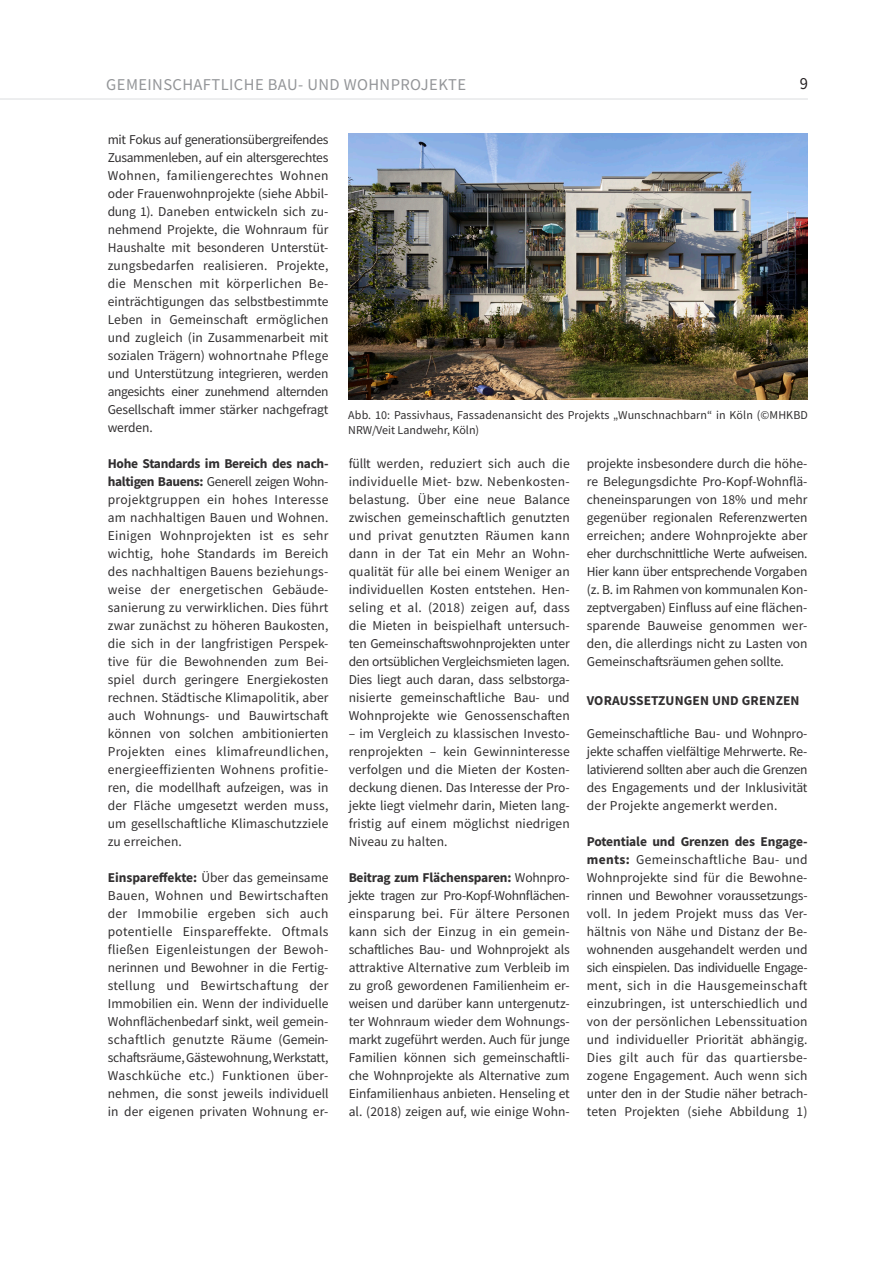
<style>
.page{position:relative;width:893px;height:1263px;background:#fff}
.page>*{position:absolute;margin:0;border:0;box-sizing:border-box;transform-origin:0 0}
.t1{font:16.5px "Source Sans Pro";letter-spacing:.025em;color:#939598}
.t2{font:16.5px "Source Sans Pro";color:#231f20}
.t3{font:13.5px/18px "Source Sans Pro";letter-spacing:.005em;color:#312f30;text-align:justify}
.t4{font:700 13.5px "Source Sans Pro";letter-spacing:.01em;color:#312f30}
.t5{font:12px/15px "Source Sans Pro";letter-spacing:.01em;color:#312f30}
.s1{font-weight:700}
</style>
<div class="page">
<hr style="left:0;top:99px;width:808px;height:1px;background:#dcdddf">
<img style="left:349px;top:134px;width:458px;height:266px">
<p class="t1" style="left:106px;top:74px;width:361px">GEMEINSCHAFTLICHE BAU- UND WOHNPROJEKTE</p>
<p class="t2" style="left:800px;top:73px;width:10px">9</p>
<p class="t3" style="left:108px;top:130px;width:222px">mit Fokus auf generationsübergreifendes Zusammenleben, auf ein altersgerechtes Wohnen, familiengerechtes Wohnen oder Frauenwohnprojekte (siehe Abbil&shy;dung 1). Daneben entwickeln sich zu&shy;nehmend Projekte, die Wohnraum für Haushalte mit besonderen Unterstüt&shy;zungsbedarfen realisieren. Projekte, die Menschen mit körperlichen Be&shy;einträchtigungen das selbstbestimmte Leben in Gemeinschaft ermöglichen und zugleich (in Zusammenarbeit mit sozialen Trägern) wohnortnahe Pflege und Unterstützung integrieren, werden angesichts einer zunehmend alternden Gesellschaft immer stärker nachgefragt werden.</p>
<p class="t3" style="left:108px;top:454px;width:222px"><span class="s1">Hohe Standards im Bereich des nach&shy;haltigen Bauens:</span> Generell zeigen Wohn&shy;projektgruppen ein hohes Interesse am nachhaltigen Bauen und Wohnen.<br>Einigen Wohnprojekten ist es sehr wichtig, hohe Standards im Bereich des nachhaltigen Bauens beziehungs&shy;weise der energetischen Gebäude&shy;sanierung zu verwirklichen. Dies führt zwar zunächst zu höheren Baukosten, die sich in der langfristigen Perspek&shy;tive für die Bewohnenden zum Bei&shy;spiel durch geringere Energiekosten rechnen. Städtische Klimapolitik, aber auch Wohnungs- und Bauwirtschaft können von solchen ambitionierten Projekten eines klimafreundlichen, energieeffizienten Wohnens profitie&shy;ren, die modellhaft aufzeigen, was in der Fläche umgesetzt werden muss, um gesellschaftliche Klimaschutzziele zu erreichen.</p>
<p class="t3" style="left:108px;top:868px;width:222px"><span class="s1">Einspareffekte:</span> Über das gemeinsame Bauen, Wohnen und Bewirtschaften der Immobilie ergeben sich auch potentielle Einspareffekte. Oftmals fließen Eigenleistungen der Bewoh&shy;nerinnen und Bewohner in die Fertig&shy;stellung und Bewirtschaftung der Immobilien ein. Wenn der individuelle Wohnflächenbedarf sinkt, weil gemein&shy;schaftlich genutzte Räume (Gemein&shy;schaftsräume, Gästewohnung, Werkstatt, Waschküche etc.) Funktionen über&shy;nehmen, die sonst jeweils individuell in der eigenen privaten Wohnung er-</p>
<p class="t5" style="left:348px;top:407px;width:461px">Abb. 10: Passivhaus, Fassadenansicht des Projekts „Wunschnachbarn“ in Köln (©MHKBD<br>NRW/Veit Landwehr, Köln)</p>
<p class="t3" style="left:349px;top:454px;width:223px">füllt werden, reduziert sich auch die individuelle Miet- bzw. Nebenkosten&shy;belastung. Über eine neue Balance zwischen gemeinschaftlich genutzten und privat genutzten Räumen kann dann in der Tat ein Mehr an Wohn&shy;qualität für alle bei einem Weniger an individuellen Kosten entstehen. Hen&shy;seling et al. (2018) zeigen auf, dass die Mieten in beispielhaft untersuch&shy;ten Gemeinschaftswohnprojekten unter den ortsüblichen Vergleichsmieten lagen.<br>Dies liegt auch daran, dass selbstorga&shy;nisierte gemeinschaftliche Bau- und Wohnprojekte wie Genossenschaften</p>
<p class="t3" style="left:349px;top:724px;width:223px">– im Vergleich zu klassischen Investo&shy;renprojekten – kein Gewinninteresse verfolgen und die Mieten der Kosten&shy;deckung dienen. Das Interesse der Pro&shy;jekte liegt vielmehr darin, Mieten lang&shy;fristig auf einem möglichst niedrigen Niveau zu halten.</p>
<p class="t3" style="left:349px;top:868px;width:223px"><span class="s1">Beitrag zum Flächensparen:</span> Wohnpro&shy;jekte tragen zur Pro-Kopf-Wohnflächen&shy;einsparung bei. Für ältere Personen kann sich der Einzug in ein gemein&shy;schaftliches Bau- und Wohnprojekt als attraktive Alternative zum Verbleib im zu groß gewordenen Familienheim er&shy;weisen und darüber kann untergenutz&shy;ter Wohnraum wieder dem Wohnungs&shy;markt zugeführt werden. Auch für junge Familien können sich gemeinschaftli&shy;che Wohnprojekte als Alternative zum Einfamilienhaus anbieten. Henseling et al. (2018) zeigen auf, wie einige Wohn-</p>
<p class="t3" style="left:587px;top:454px;width:222px">projekte insbesondere durch die höhe&shy;re Belegungsdichte Pro-Kopf-Wohnflä&shy;cheneinsparungen von 18% und mehr gegenüber regionalen Referenzwerten erreichen; andere Wohnprojekte aber eher durchschnittliche Werte aufweisen.<br>Hier kann über entsprechende Vorgaben (z. B. im Rahmen von kommunalen Kon&shy;zeptvergaben) Einfluss auf eine flächen&shy;sparende Bauweise genommen wer&shy;den, die allerdings nicht zu Lasten von Gemeinschaftsräumen gehen sollte.</p>
<p class="t4" style="left:587px;top:691px;width:214px">VORAUSSETZUNGEN UND GRENZEN</p>
<p class="t3" style="left:587px;top:724px;width:222px">Gemeinschaftliche Bau- und Wohnpro&shy;jekte schaffen vielfältige Mehrwerte. Re&shy;lativierend sollten aber auch die Grenzen des Engagements und der Inklusivität der Projekte angemerkt werden.</p>
<p class="t3" style="left:587px;top:832px;width:222px"><span class="s1">Potentiale und Grenzen des Engage&shy;ments:</span> Gemeinschaftliche Bau- und Wohnprojekte sind für die Bewohne&shy;rinnen und Bewohner voraussetzungs&shy;voll. In jedem Projekt muss das Ver&shy;hältnis von Nähe und Distanz der Be&shy;wohnenden ausgehandelt werden und sich einspielen. Das individuelle Engage&shy;ment, sich in die Hausgemeinschaft einzubringen, ist unterschiedlich und von der persönlichen Lebenssituation und individueller Priorität abhängig.<br>Dies gilt auch für das quartiersbe&shy;zogene Engagement. Auch wenn sich unter den in der Studie näher betrach&shy;teten Projekten (siehe Abbildung 1)</p>
</div>
